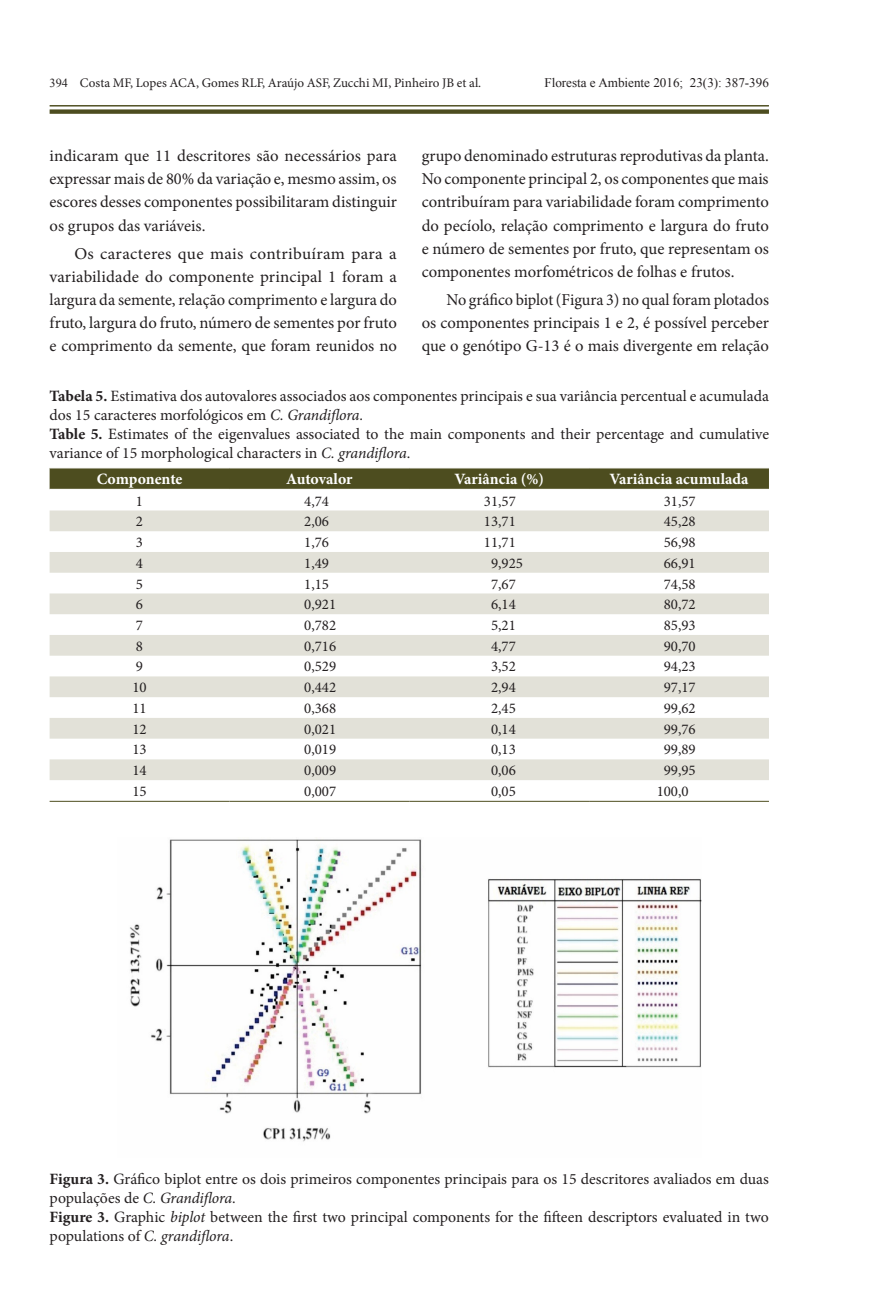
<style>
.page{position:relative;width:893px;height:1315px;background:#fff}
.page>*{position:absolute;margin:0;border:0;box-sizing:border-box;transform-origin:0 0}
.Paragraph{font:16.62px/23.3px "Minion Pro";color:#231f20;text-align:justify}
.TableTitle-Trans1{font:15.75px/18.9px "Minion Pro";color:#231f20}
.TableTitle{font:15.75px/18.9px "Minion Pro";color:#231f20}
.FigureCaption-Trans1{font:15.75px/18.9px "Minion Pro";color:#231f20}
.FigureCaption{font:15.75px/18.9px "Minion Pro";color:#231f20}
.TableHead{font:700 15.75px "Minion Pro";color:#fff}
.TableBody{font:14.88px "Minion Pro";color:#231f20}
.t1{font:13.12px "Minion Pro";color:#231f20}
.t2{font:13.12px "Times New Roman";color:#231f20}
.s1{font-family:"Times New Roman";font-size:12.25px}
.s2{font-weight:700}
.s3{font-style:italic}
</style>
<div class="page">
<div style="left:50px;top:109px;width:719px;height:5px;background:#4d4d1f"></div>
<hr style="left:50px;top:105px;width:719px;height:1px;background:#4d4d1f">
<svg style="left:50px;top:468px;width:719px;height:21px;background:#525225"></svg>
<svg style="left:50px;top:510px;width:719px;height:270px;fill:#e2e1d8"></svg>
<hr style="left:50px;top:801px;width:179px;height:1px;background:#4d4d1f">
<hr style="left:229px;top:801px;width:180px;height:1px;background:#4d4d1f">
<hr style="left:409px;top:801px;width:180px;height:1px;background:#4d4d1f">
<hr style="left:589px;top:801px;width:180px;height:1px;background:#4d4d1f">
<img style="left:130px;top:839px;width:571px;height:303px">
<p class="t1" style="left:50px;top:74px;width:433px"><span class="s1">394</span> Costa MF, Lopes ACA, Gomes RLF, Araújo ASF, Zucchi MI, Pinheiro JB et al.</p>
<p class="t2" style="left:544px;top:74px;width:226px">Floresta e Ambiente 2016; 23(3): 387-396</p>
<p class="Paragraph" style="left:50px;top:144px;width:349px">indicaram que 11 descritores são necessários para expressar mais de 80% da variação e, mesmo assim, os escores desses componentes possibilitaram distinguir os grupos das variáveis.</p>
<p class="Paragraph" style="left:50px;top:242px;width:349px;text-indent:25px">Os caracteres que mais contribuíram para a variabilidade do componente principal 1 foram a largura da semente, relação comprimento e largura do fruto, largura do fruto, número de sementes por fruto e comprimento da semente, que foram reunidos no</p>
<p class="Paragraph" style="left:422px;top:144px;width:349px">grupo denominado estruturas reprodutivas da planta.<br>No componente principal 2, os componentes que mais contribuíram para variabilidade foram comprimento do pecíolo, relação comprimento e largura do fruto e número de sementes por fruto, que representam os componentes morfométricos de folhas e frutos.</p>
<p class="Paragraph" style="left:422px;top:288px;width:349px;text-indent:25px">No gráfico biplot (Figura 3) no qual foram plotados os componentes principais 1 e 2, é possível perceber que o genótipo G-13 é o mais divergente em relação</p>
<p class="TableTitle" style="left:50px;top:386px;width:721px"><span class="s2">Tabela 5.</span> Estimativa dos autovalores associados aos componentes principais e sua variância percentual e acumulada dos 15 caracteres morfológicos em <span class="s3">C. Grandiflora.</span></p>
<p class="TableTitle-Trans1" style="left:50px;top:424px;width:721px"><span class="s2">Table 5.</span> Estimates of the eigenvalues associated to the main components and their percentage and cumulative variance of 15 morphological characters in <span class="s3">C. grandiflora</span>.</p>
<p class="TableHead" style="left:97px;top:468px;width:87px">Componente</p>
<p class="TableHead" style="left:286px;top:468px;width:68px">Autovalor</p>
<p class="TableHead" style="left:454px;top:468px;width:91px">Variância (%)</p>
<p class="TableHead" style="left:609px;top:468px;width:140px">Variância acumulada</p>
<p class="TableBody" style="left:136px;top:491px;width:9px">1</p>
<p class="TableBody" style="left:304px;top:491px;width:26px">4,74</p>
<p class="TableBody" style="left:484px;top:491px;width:33px">31,57</p>
<p class="TableBody" style="left:664px;top:491px;width:33px">31,57</p>
<p class="TableBody" style="left:136px;top:511px;width:9px">2</p>
<p class="TableBody" style="left:304px;top:511px;width:26px">2,06</p>
<p class="TableBody" style="left:484px;top:511px;width:33px">13,71</p>
<p class="TableBody" style="left:664px;top:511px;width:33px">45,28</p>
<p class="TableBody" style="left:136px;top:532px;width:9px">3</p>
<p class="TableBody" style="left:304px;top:532px;width:26px">1,76</p>
<p class="TableBody" style="left:484px;top:532px;width:33px">11,71</p>
<p class="TableBody" style="left:664px;top:532px;width:33px">56,98</p>
<p class="TableBody" style="left:136px;top:553px;width:9px">4</p>
<p class="TableBody" style="left:304px;top:553px;width:26px">1,49</p>
<p class="TableBody" style="left:491px;top:553px;width:33px">9,925</p>
<p class="TableBody" style="left:664px;top:553px;width:33px">66,91</p>
<p class="TableBody" style="left:136px;top:574px;width:9px">5</p>
<p class="TableBody" style="left:304px;top:574px;width:26px">1,15</p>
<p class="TableBody" style="left:491px;top:574px;width:26px">7,67</p>
<p class="TableBody" style="left:664px;top:574px;width:33px">74,58</p>
<p class="TableBody" style="left:136px;top:594px;width:9px">6</p>
<p class="TableBody" style="left:304px;top:594px;width:33px">0,921</p>
<p class="TableBody" style="left:491px;top:594px;width:26px">6,14</p>
<p class="TableBody" style="left:664px;top:594px;width:33px">80,72</p>
<p class="TableBody" style="left:136px;top:615px;width:9px">7</p>
<p class="TableBody" style="left:304px;top:615px;width:33px">0,782</p>
<p class="TableBody" style="left:491px;top:615px;width:26px">5,21</p>
<p class="TableBody" style="left:664px;top:615px;width:33px">85,93</p>
<p class="TableBody" style="left:136px;top:636px;width:9px">8</p>
<p class="TableBody" style="left:304px;top:636px;width:33px">0,716</p>
<p class="TableBody" style="left:491px;top:636px;width:26px">4,77</p>
<p class="TableBody" style="left:664px;top:636px;width:33px">90,70</p>
<p class="TableBody" style="left:136px;top:657px;width:9px">9</p>
<p class="TableBody" style="left:304px;top:657px;width:33px">0,529</p>
<p class="TableBody" style="left:491px;top:657px;width:26px">3,52</p>
<p class="TableBody" style="left:664px;top:657px;width:33px">94,23</p>
<p class="TableBody" style="left:132px;top:677px;width:16px">10</p>
<p class="TableBody" style="left:304px;top:677px;width:33px">0,442</p>
<p class="TableBody" style="left:491px;top:677px;width:26px">2,94</p>
<p class="TableBody" style="left:664px;top:677px;width:33px">97,17</p>
<p class="TableBody" style="left:132px;top:698px;width:16px">11</p>
<p class="TableBody" style="left:304px;top:698px;width:33px">0,368</p>
<p class="TableBody" style="left:491px;top:698px;width:26px">2,45</p>
<p class="TableBody" style="left:664px;top:698px;width:33px">99,62</p>
<p class="TableBody" style="left:132px;top:719px;width:16px">12</p>
<p class="TableBody" style="left:304px;top:719px;width:33px">0,021</p>
<p class="TableBody" style="left:491px;top:719px;width:26px">0,14</p>
<p class="TableBody" style="left:664px;top:719px;width:33px">99,76</p>
<p class="TableBody" style="left:132px;top:739px;width:16px">13</p>
<p class="TableBody" style="left:304px;top:739px;width:33px">0,019</p>
<p class="TableBody" style="left:491px;top:739px;width:26px">0,13</p>
<p class="TableBody" style="left:664px;top:739px;width:33px">99,89</p>
<p class="TableBody" style="left:132px;top:760px;width:16px">14</p>
<p class="TableBody" style="left:304px;top:760px;width:33px">0,009</p>
<p class="TableBody" style="left:491px;top:760px;width:26px">0,06</p>
<p class="TableBody" style="left:664px;top:760px;width:33px">99,95</p>
<p class="TableBody" style="left:132px;top:781px;width:16px">15</p>
<p class="TableBody" style="left:304px;top:781px;width:33px">0,007</p>
<p class="TableBody" style="left:491px;top:781px;width:26px">0,05</p>
<p class="TableBody" style="left:657px;top:781px;width:33px">100,0</p>
<p class="FigureCaption" style="left:50px;top:1169px;width:721px"><span class="s2">Figura 3.</span> Gráfico biplot entre os dois primeiros componentes principais para os 15 descritores avaliados em duas populações de <span class="s3">C. Grandiflora.</span></p>
<p class="FigureCaption-Trans1" style="left:50px;top:1207px;width:721px"><span class="s2">Figure 3.</span> Graphic <span class="s3">biplot</span> between the first two principal components for the fifteen descriptors evaluated in two populations of <span class="s3">C. grandiflora</span>.</p>
</div>
